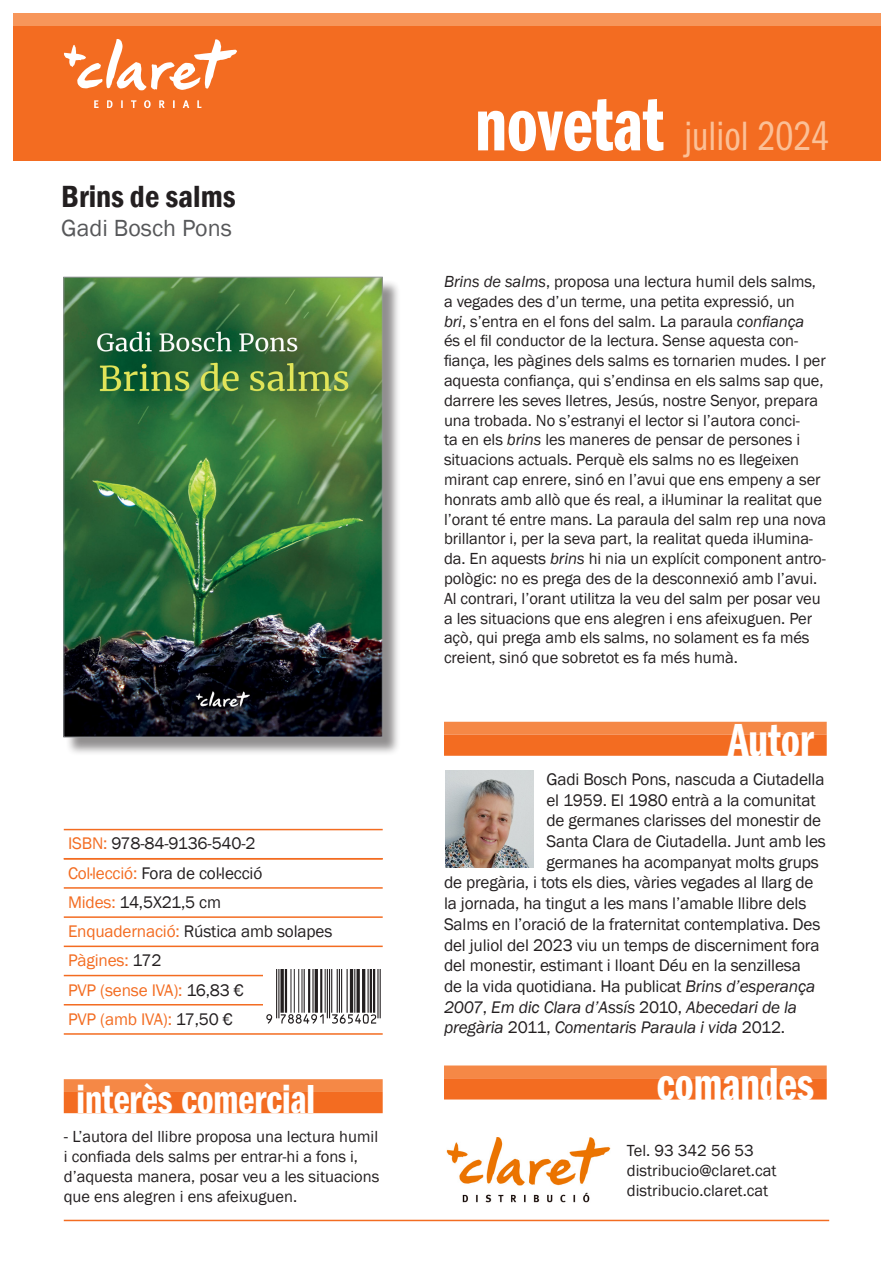
<style>
.page{position:relative;width:893px;height:1263px;background:#fff}
.page>*{position:absolute;margin:0;border:0;box-sizing:border-box;transform-origin:0 0}
.t1{font:48px "ITC Franklin Gothic Std Dm Cp";color:#fff}
.t2{font:42.45px "ITC Franklin Gothic Std Bk Cp";color:#fbc097}
.t3{font:42px "ITC Franklin Gothic Std Dm Cp";color:#fff}
.t4{font:600 condensed 31.5px "Franklin Gothic";color:#231f20}
.t5{font:24px "Franklin Gothic";color:#57585a}
.t6{font:17.25px "Franklin Gothic";letter-spacing:-.01em;color:#231f20}
.t7{font:italic 17.25px "Franklin Gothic";letter-spacing:-.01em;color:#231f20}
.t8{font:17.25px "Franklin Gothic";letter-spacing:-.01em;color:#f36c21}
.t9{font:16.5px/19.8px "Franklin Gothic";letter-spacing:-.005em;color:#231f20}
.s1{color:#f36c21}
.s2{color:#231f20}
.s3{font-size:17.25px}
.s4{font-family:"ITC Franklin Gothic Std Dm Cp";font-size:78.75px;color:#fff}
.s5{font-style:italic}
.s6{font-style:normal}
</style>
<div class="page">
<div style="left:13px;top:16px;width:867px;height:145px;background:#f36c21"></div>
<img style="left:64px;top:39px;width:173px;height:69px">
<div style="left:444px;top:722px;width:383px;height:12px;background:#f58846"></div>
<div style="left:444px;top:734px;width:383px;height:22px;background:#f36c21"></div>
<div style="left:444px;top:1065px;width:383px;height:13px;background:#f58846"></div>
<div style="left:444px;top:1078px;width:383px;height:21px;background:#f36c21"></div>
<hr style="left:64px;top:829px;width:319px;height:1px;background:#f36c21">
<hr style="left:64px;top:858px;width:319px;height:1px;background:#f36c21">
<hr style="left:64px;top:887px;width:319px;height:2px;background:#f36c21">
<hr style="left:64px;top:916px;width:319px;height:2px;background:#f36c21">
<hr style="left:64px;top:945px;width:319px;height:2px;background:#f36c21">
<hr style="left:64px;top:975px;width:319px;height:1px;background:#f36c21">
<hr style="left:64px;top:1004px;width:319px;height:1px;background:#f36c21">
<hr style="left:64px;top:1033px;width:319px;height:2px;background:#f36c21">
<svg style="left:267px;top:975px;width:116px;height:49px"></svg>
<img style="left:264px;top:969px;width:118px;height:54px">
<div style="left:64px;top:1079px;width:319px;height:13px;background:#f58846"></div>
<div style="left:64px;top:1092px;width:319px;height:21px;background:#f36c21"></div>
<div style="left:13px;top:13px;width:867px;height:13px;background:#f7965a"></div>
<div style="left:66px;top:279px;width:336px;height:477px;background:#231f20;opacity:.5"></div>
<img style="left:65px;top:279px;width:316px;height:456px">
<div style="left:63px;top:277px;width:320px;height:460px;border:1px solid #939598"></div>
<hr style="left:64px;top:1220px;width:765px;height:1px;background:#f36c21">
<img style="left:446px;top:1137px;width:165px;height:65px">
<img style="left:445px;top:771px;width:89px;height:97px">
<p class="t4" style="left:61px;top:175px;width:176px">Brins de salms</p>
<p class="t5" style="left:61px;top:213px;width:172px">Gadi Bosch Pons</p>
<p class="t6" style="left:68px;top:833px;width:189px"><span class="s1">ISBN:</span> 978-84-9136-540-2</p>
<p class="t6" style="left:68px;top:862px;width:196px"><span class="s1">Col·lecció:</span> Fora de col·lecció</p>
<p class="t6" style="left:68px;top:891px;width:155px"><span class="s1">Mides:</span> 14,5X21,5 cm</p>
<p class="t6" style="left:68px;top:921px;width:266px"><span class="s1">Enquadernació:</span> Rústica amb solapes</p>
<p class="t8" style="left:68px;top:950px;width:95px">Pàgines: <span class="s2">172</span></p>
<p class="t8" style="left:68px;top:979px;width:178px">PVP (sense IVA): <span class="s2">16,83 €</span></p>
<p class="t8" style="left:68px;top:1008px;width:166px">PVP (amb IVA): <span class="s2">17,50 €</span></p>
<p class="t3" style="left:77px;top:1076px;width:240px">interès comercial</p>
<p class="t9" style="left:64px;top:1127px;width:317px"><span class="s3">-</span> L’autora del llibre proposa una lectura humil i confiada dels salms per entrar-hi a fons i, d’aquesta manera, posar veu a les situacions que ens alegren i ens afeixuguen.</p>
<p class="t2" style="left:475px;top:113px;width:356px"><span class="s4">novetat</span> juliol 2024</p>
<p class="t9" style="left:444px;top:272px;width:384px"><span class="s5">Brins de salms</span>, proposa una lectura humil dels salms, a vegades des d’un terme, una petita expressió, un<br><span class="s5">bri</span>, s’entra en el fons del salm. La paraula <span class="s5">confiança<br></span>és el fil conductor de la lectura. Sense aquesta con&shy;fiança, les pàgines dels salms es tornarien mudes. I per aquesta confiança, qui s’endinsa en els salms sap que, darrere les seves lletres, Jesús, nostre Senyor, prepara una trobada. No s’estranyi el lector si l’autora conci-<br>ta en els <span class="s5">brins</span> les maneres de pensar de persones i situacions actuals. Perquè els salms no es llegeixen mirant cap enrere, sinó en l’avui que ens empeny a ser honrats amb allò que és real, a il·luminar la realitat que l’orant té entre mans. La paraula del salm rep una nova brillantor i, per la seva part, la realitat queda il·lumina&shy;da. En aquests <span class="s5">brins</span> hi nia un explícit component antro&shy;pològic: no es prega des de la desconnexió amb l’avui.<br>Al contrari, l’orant utilitza la veu del salm per posar veu a les situacions que ens alegren i ens afeixuguen. Per açò, qui prega amb els salms, no solament es fa més creient, sinó que sobretot es fa més humà.</p>
<p class="t1" style="left:728px;top:713px;width:87px">Autor</p>
<p class="t6" style="left:546px;top:768px;width:280px">Gadi Bosch Pons, nascuda a Ciutadella</p>
<p class="t6" style="left:546px;top:789px;width:271px">el 1959. El 1980 entrà a la comunitat</p>
<p class="t6" style="left:546px;top:810px;width:276px">de germanes clarisses del monestir de</p>
<p class="t6" style="left:546px;top:831px;width:281px">Santa Clara de Ciutadella. Junt amb les</p>
<p class="t6" style="left:546px;top:851px;width:274px">germanes ha acompanyat molts grups</p>
<p class="t6" style="left:444px;top:872px;width:371px">de pregària, i tots els dies, vàries vegades al llarg de</p>
<p class="t6" style="left:444px;top:893px;width:364px">la jornada, ha tingut a les mans l’amable llibre dels</p>
<p class="t6" style="left:444px;top:913px;width:378px">Salms en l’oració de la fraternitat contemplativa. Des</p>
<p class="t6" style="left:444px;top:934px;width:377px">del juliol del 2023 viu un temps de discerniment fora</p>
<p class="t6" style="left:444px;top:955px;width:358px">del monestir, estimant i lloant Déu en la senzillesa</p>
<p class="t6" style="left:444px;top:975px;width:373px">de la vida quotidiana. Ha publicat <span class="s5">Brins d’esperança</span></p>
<p class="t7" style="left:444px;top:996px;width:355px">2007<span class="s6">,</span> Em dic Clara d’Assís <span class="s6">2010,</span> Abecedari de la</p>
<p class="t7" style="left:444px;top:1017px;width:343px">pregària <span class="s6">2011,</span> Comentaris Paraula i vida <span class="s6">2012.</span></p>
<p class="t1" style="left:657px;top:1057px;width:159px">comandes</p>
<p class="t9" style="left:627px;top:1141px;width:151px">Tel. 93 342 56 53 distribucio@claret.cat distribucio.claret.cat</p>
</div>
